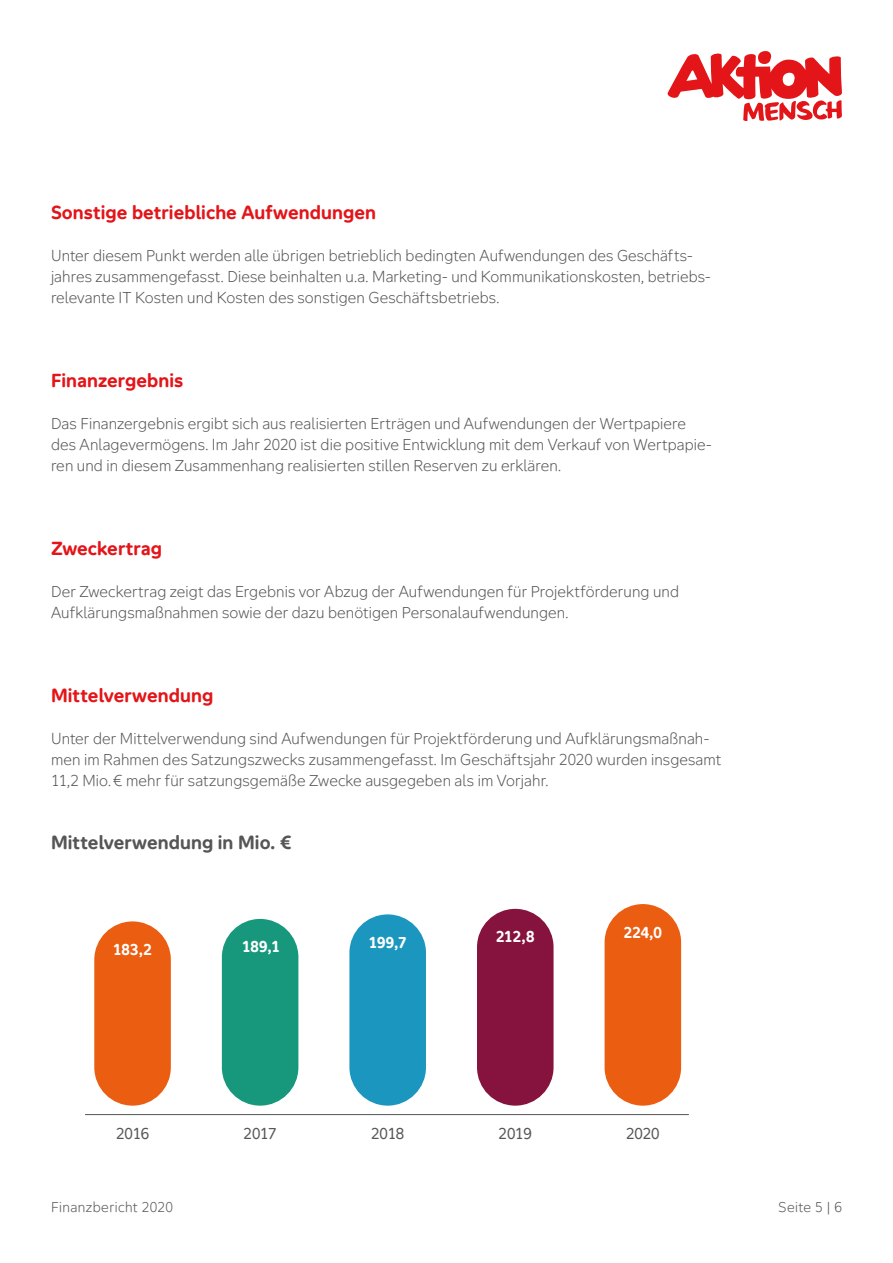
<style>
.page{position:relative;width:893px;height:1263px;background:#fff}
.page>*{position:absolute;margin:0;border:0;box-sizing:border-box;transform-origin:0 0}
.t1{font:700 18px "Aktion Mensch";letter-spacing:.005em;color:#e31519}
.t2{font:700 18px "Aktion Mensch";letter-spacing:.005em;color:#565656}
.t3{font:300 15px/21px "Aktion Mensch";letter-spacing:.01em;color:#565656}
.t4{font:700 15px "Aktion Mensch";color:#fff}
.t5{font:15px "Aktion Mensch";letter-spacing:-.01em;color:#565656}
.t6{font:300 13.5px "Aktion Mensch";color:#565656}
</style>
<div class="page">
<hr style="left:85px;top:1114px;width:604px;height:1px;background:#565656">
<div style="left:94px;top:921px;width:77px;height:185px;background:#eb5d10;border-radius:38px"></div>
<div style="left:222px;top:919px;width:76px;height:187px;background:#17987d;border-radius:38px"></div>
<div style="left:349px;top:914px;width:77px;height:192px;background:#1b96be;border-radius:38px"></div>
<div style="left:477px;top:909px;width:77px;height:197px;background:#86133d;border-radius:38px"></div>
<div style="left:605px;top:904px;width:76px;height:202px;background:#eb5d10;border-radius:38px"></div>
<svg style="left:667px;top:51px;width:175px;height:70px"></svg>
<h2 class="t1" style="left:51px;top:201px;width:326px">Sonstige betriebliche Aufwendungen</h2>
<p class="t3" style="left:51px;top:245px;width:661px">Unter diesem Punkt werden alle übrigen betrieblich bedingten Aufwendungen des Geschäfts&shy;jahres zusammengefasst. Diese beinhalten u.a. Marketing- und Kommunikationskosten, betriebs&shy;relevante IT Kosten und Kosten des sonstigen Geschäftsbetriebs.</p>
<h2 class="t1" style="left:51px;top:369px;width:134px">Finanzergebnis</h2>
<p class="t3" style="left:51px;top:413px;width:662px">Das Finanzergebnis ergibt sich aus realisierten Erträgen und Aufwendungen der Wertpapiere des Anlagevermögens. Im Jahr 2020 ist die positive Entwicklung mit dem Verkauf von Wertpapie&shy;ren und in diesem Zusammenhang realisierten stillen Reserven zu erklären.</p>
<h2 class="t1" style="left:51px;top:537px;width:112px">Zweckertrag</h2>
<p class="t3" style="left:51px;top:581px;width:630px">Der Zweckertrag zeigt das Ergebnis vor Abzug der Aufwendungen für Projektförderung und<br>Aufklärungsmaßnahmen sowie der dazu benötigen Personalaufwendungen.</p>
<h2 class="t1" style="left:51px;top:684px;width:164px">Mittelverwendung</h2>
<p class="t3" style="left:51px;top:728px;width:672px">Unter der Mittelverwendung sind Aufwendungen für Projektförderung und Aufklärungsmaßnah&shy;men im Rahmen des Satzungszwecks zusammengefasst. Im Geschäftsjahr 2020 wurden insgesamt<br>11,2 Mio. € mehr für satzungsgemäße Zwecke ausgegeben als im Vorjahr.</p>
<h3 class="t2" style="left:51px;top:831px;width:242px">Mittelverwendung in Mio. €</h3>
<p class="t4" style="left:113px;top:940px;width:40px">183,2</p>
<p class="t4" style="left:242px;top:937px;width:39px">189,1</p>
<p class="t4" style="left:369px;top:933px;width:39px">199,7</p>
<p class="t4" style="left:496px;top:927px;width:40px">212,8</p>
<p class="t4" style="left:624px;top:923px;width:40px">224,0</p>
<p class="t5" style="left:116px;top:1122px;width:35px">2016</p>
<p class="t5" style="left:244px;top:1122px;width:34px">2017</p>
<p class="t5" style="left:371px;top:1122px;width:35px">2018</p>
<p class="t5" style="left:499px;top:1122px;width:35px">2019</p>
<p class="t5" style="left:626px;top:1122px;width:35px">2020</p>
<p class="t6" style="left:51px;top:1198px;width:123px">Finanzbericht 2020</p>
<p class="t6" style="left:778px;top:1198px;width:65px">Seite 5 | 6</p>
</div>
